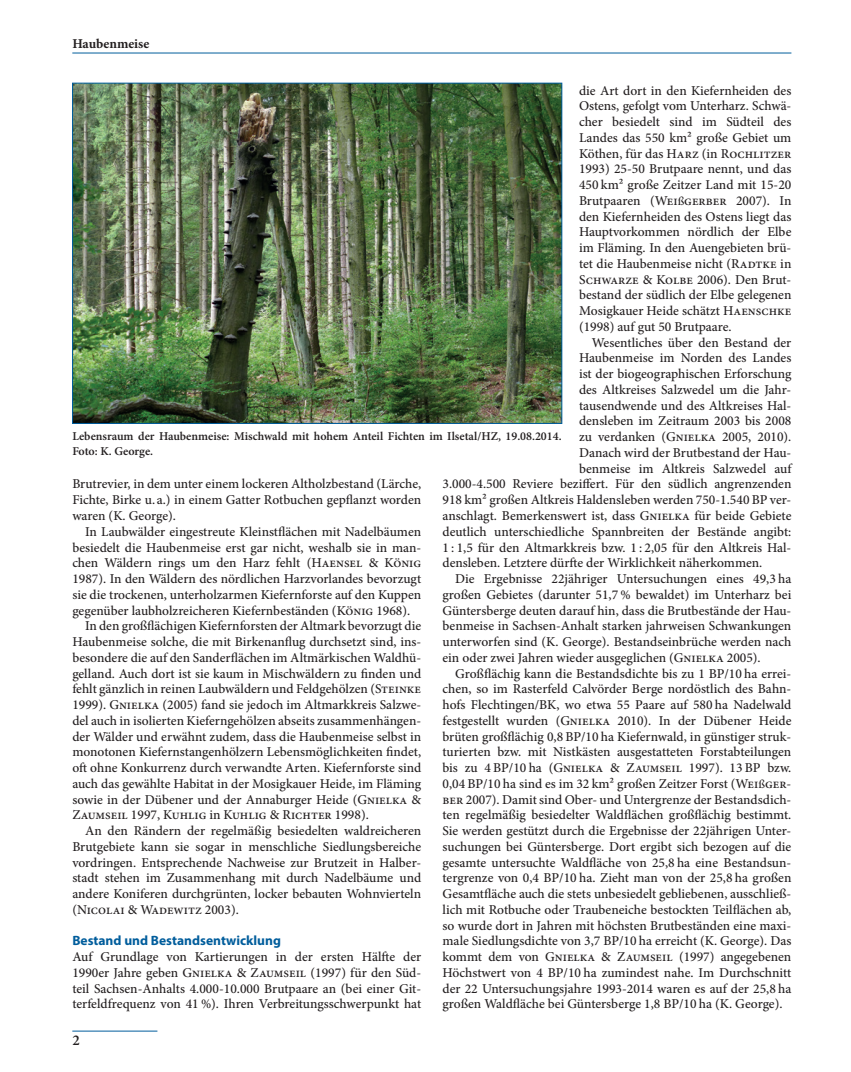
<style>
.page{position:relative;width:851px;height:1072px;background:#fff}
.page>*{position:absolute;margin:0;border:0;box-sizing:border-box;transform-origin:0 0}
.t1{font:600 15px "Minion Pro";color:#231f20}
.Grundschrift{font:500 13.5px/15.8px "Minion Pro";color:#231f20;text-align:justify}
.Grundschrift_-_ohne{font:500 13.5px/15.8px "Minion Pro";color:#231f20;text-align:justify}
.Titel_fett__H2{font:700 13.5px "Myriad Pro";color:#005d9c}
.t2{font:700 13.5px "Minion Pro";color:#231f20}
.Legende_Abb_Tab{font:600 12px/14.4px "Minion Pro";color:#231f20}
.s1{font-size:12px}
</style>
<div class="page">
<hr style="left:72px;top:53px;width:719px;height:1px;background:#005d9c">
<hr style="left:72px;top:1030px;width:85px;height:1px;background:#005d9c">
<img style="left:74px;top:85px;width:486px;height:336px">
<p class="t2" style="left:72px;top:35px;width:79px">Haubenmeise</p>
<p class="Grundschrift_-_ohne" style="left:579px;top:82px;width:214px">die Art dort in den Kiefernheiden des Ostens, gefolgt vom Unterharz. Schwä&shy;cher besiedelt sind im Südteil des Landes das 550 km² große Gebiet um Köthen, für das Harz (in Rochlitzer 1993) 25-50 Brutpaare nennt, und das 450 km² große Zeitzer Land mit 15-20<br>Brutpaaren (Wei<span class="s1">ß</span>gerber 2007). In den Kiefernheiden des Ostens liegt das Hauptvorkommen nördlich der Elbe im Fläming. In den Auengebieten brü&shy;tet die Haubenmeise nicht (Radtke in Schwarze &amp; Kolbe 2006). Den Brut&shy;bestand der südlich der Elbe gelegenen Mosigkauer Heide schätzt Haenschke (1998) auf gut 50 Brutpaare.</p>
<p class="Grundschrift" style="left:591px;top:334px;width:201px">Wesentliches über den Bestand der</p>
<p class="Grundschrift" style="left:579px;top:350px;width:214px">Haubenmeise im Norden des Landes</p>
<p class="Grundschrift" style="left:579px;top:366px;width:214px">ist der biogeographischen Erforschung</p>
<p class="Grundschrift" style="left:579px;top:382px;width:214px">des Altkreises Salzwedel um die Jahr-</p>
<p class="Grundschrift" style="left:579px;top:397px;width:214px">tausendwende und des Altkreises Hal-</p>
<p class="Grundschrift" style="left:579px;top:413px;width:214px">densleben im Zeitraum 2003 bis 2008</p>
<p class="Grundschrift" style="left:579px;top:429px;width:214px">zu verdanken (Gnielka 2005, 2010).</p>
<p class="Grundschrift" style="left:579px;top:445px;width:214px">Danach wird der Brutbestand der Hau-</p>
<p class="Grundschrift" style="left:579px;top:460px;width:214px">benmeise im Altkreis Salzwedel auf</p>
<p class="Grundschrift" style="left:442px;top:476px;width:350px">3.000-4.500 Reviere beziffert. Für den südlich angrenzenden</p>
<p class="Grundschrift" style="left:442px;top:492px;width:350px">918 km² großen Altkreis Haldensleben werden 750-1.540 BP ver-</p>
<p class="Grundschrift" style="left:442px;top:508px;width:350px">anschlagt. Bemerkenswert ist, dass Gnielka für beide Gebiete</p>
<p class="Grundschrift" style="left:442px;top:523px;width:350px">deutlich unterschiedliche Spannbreiten der Bestände angibt:</p>
<p class="Grundschrift" style="left:442px;top:539px;width:350px">1 : 1,5 für den Altmarkkreis bzw. 1 : 2,05 für den Altkreis Hal-</p>
<p class="Grundschrift" style="left:442px;top:555px;width:321px">densleben. Letztere dürfte der Wirklichkeit näherkommen.</p>
<p class="Grundschrift" style="left:442px;top:571px;width:350px;text-indent:13px">Die Ergebnisse 22jähriger Untersuchungen eines 49,3 ha großen Gebietes (darunter 51,7 % bewaldet) im Unterharz bei Güntersberge deuten darauf hin, dass die Brutbestände der Hau&shy;benmeise in Sachsen-Anhalt starken jahrweisen Schwankungen unterworfen sind (K. George). Bestandseinbrüche werden nach ein oder zwei Jahren wieder ausgeglichen (Gnielka 2005).</p>
<p class="Grundschrift" style="left:442px;top:665px;width:350px;text-indent:13px">Großflächig kann die Bestandsdichte bis zu 1 BP/10 ha errei&shy;chen, so im Rasterfeld Calvörder Berge nordöstlich des Bahn&shy;hofs Flechtingen/BK, wo etwa 55 Paare auf 580 ha Nadelwald festgestellt wurden (Gnielka 2010). In der Dübener Heide brüten großflächig 0,8 BP/10 ha Kiefernwald, in günstiger struk&shy;turierten bzw. mit Nistkästen ausgestatteten Forstabteilungen bis zu 4 BP/10 ha (Gnielka &amp; Zaumseil 1997). 13 BP bzw.<br>0,04 BP/10 ha sind es im 32 km² großen Zeitzer Forst (Wei<span class="s1">ß</span>ger&shy;ber 2007). Damit sind Ober- und Untergrenze der Bestandsdich&shy;ten regelmäßig besiedelter Waldflächen großflächig bestimmt.<br>Sie werden gestützt durch die Ergebnisse der 22jährigen Unter&shy;suchungen bei Güntersberge. Dort ergibt sich bezogen auf die gesamte untersuchte Waldfläche von 25,8 ha eine Bestandsun&shy;tergrenze von 0,4 BP/10 ha. Zieht man von der 25,8 ha großen Gesamtfläche auch die stets unbesiedelt gebliebenen, ausschließ&shy;lich mit Rotbuche oder Traubeneiche bestockten Teilflächen ab, so wurde dort in Jahren mit höchsten Brutbeständen eine maxi&shy;male Siedlungsdichte von 3,7 BP/10 ha erreicht (K. George). Das kommt dem von Gnielka &amp; Zaumseil (1997) angegebenen Höchstwert von 4 BP/10 ha zumindest nahe. Im Durchschnitt der 22 Untersuchungsjahre 1993-2014 waren es auf der 25,8 ha großen Waldfläche bei Güntersberge 1,8 BP/10 ha (K. George).</p>
<p class="Legende_Abb_Tab" style="left:72px;top:429px;width:491px">Lebensraum der Haubenmeise: Mischwald mit hohem Anteil Fichten im Ilsetal/HZ, 19.08.2014.<br>Foto: K. George.</p>
<p class="Grundschrift" style="left:72px;top:476px;width:350px">Brutrevier, in dem unter einem lockeren Altholzbestand (Lärche, Fichte, Birke u. a.) in einem Gatter Rotbuchen gepflanzt worden waren (K. George).</p>
<p class="Grundschrift" style="left:72px;top:523px;width:350px;text-indent:13px">In Laubwälder eingestreute Kleinstflächen mit Nadelbäumen besiedelt die Haubenmeise erst gar nicht, weshalb sie in man&shy;chen Wäldern rings um den Harz fehlt (Haensel &amp; König 1987). In den Wäldern des nördlichen Harzvorlandes bevorzugt sie die trockenen, unterholzarmen Kiefernforste auf den Kuppen gegenüber laubholzreicheren Kiefernbeständen (König 1968).</p>
<p class="Grundschrift" style="left:72px;top:618px;width:350px;text-indent:13px">In den großflächigen Kiefernforsten der Altmark bevorzugt die Haubenmeise solche, die mit Birkenanflug durchsetzt sind, ins&shy;besondere die auf den Sanderflächen im Altmärkischen Waldhü&shy;gelland. Auch dort ist sie kaum in Mischwäldern zu finden und fehlt gänzlich in reinen Laubwäldern und Feldgehölzen (Steinke 1999). Gnielka (2005) fand sie jedoch im Altmarkkreis Salzwe&shy;del auch in isolierten Kieferngehölzen abseits zusammenhängen&shy;der Wälder und erwähnt zudem, dass die Haubenmeise selbst in monotonen Kiefernstangenhölzern Lebensmöglichkeiten findet, oft ohne Konkurrenz durch verwandte Arten. Kiefernforste sind auch das gewählte Habitat in der Mosigkauer Heide, im Fläming sowie in der Dübener und der Annaburger Heide (Gnielka &amp; Zaumseil 1997, Kuhlig in Kuhlig &amp; Richter 1998).</p>
<p class="Grundschrift" style="left:72px;top:823px;width:350px;text-indent:13px">An den Rändern der regelmäßig besiedelten waldreicheren Brutgebiete kann sie sogar in menschliche Siedlungsbereiche vordringen. Entsprechende Nachweise zur Brutzeit in Halber&shy;stadt stehen im Zusammenhang mit durch Nadelbäume und andere Koniferen durchgrünten, locker bebauten Wohnvierteln (Nicolai &amp; Wadewitz 2003).</p>
<h2 class="Titel_fett__H2" style="left:72px;top:932px;width:210px">Bestand und Bestandsentwicklung</h2>
<p class="Grundschrift_-_ohne" style="left:72px;top:949px;width:350px">Auf Grundlage von Kartierungen in der ersten Hälfte der 1990er Jahre geben Gnielka &amp; Zaumseil (1997) für den Süd&shy;teil Sachsen-Anhalts 4.000-10.000 Brutpaare an (bei einer Git&shy;terfeldfrequenz von 41 %). Ihren Verbreitungsschwerpunkt hat</p>
<p class="t1" style="left:72px;top:1029px;width:9px">2</p>
</div>
